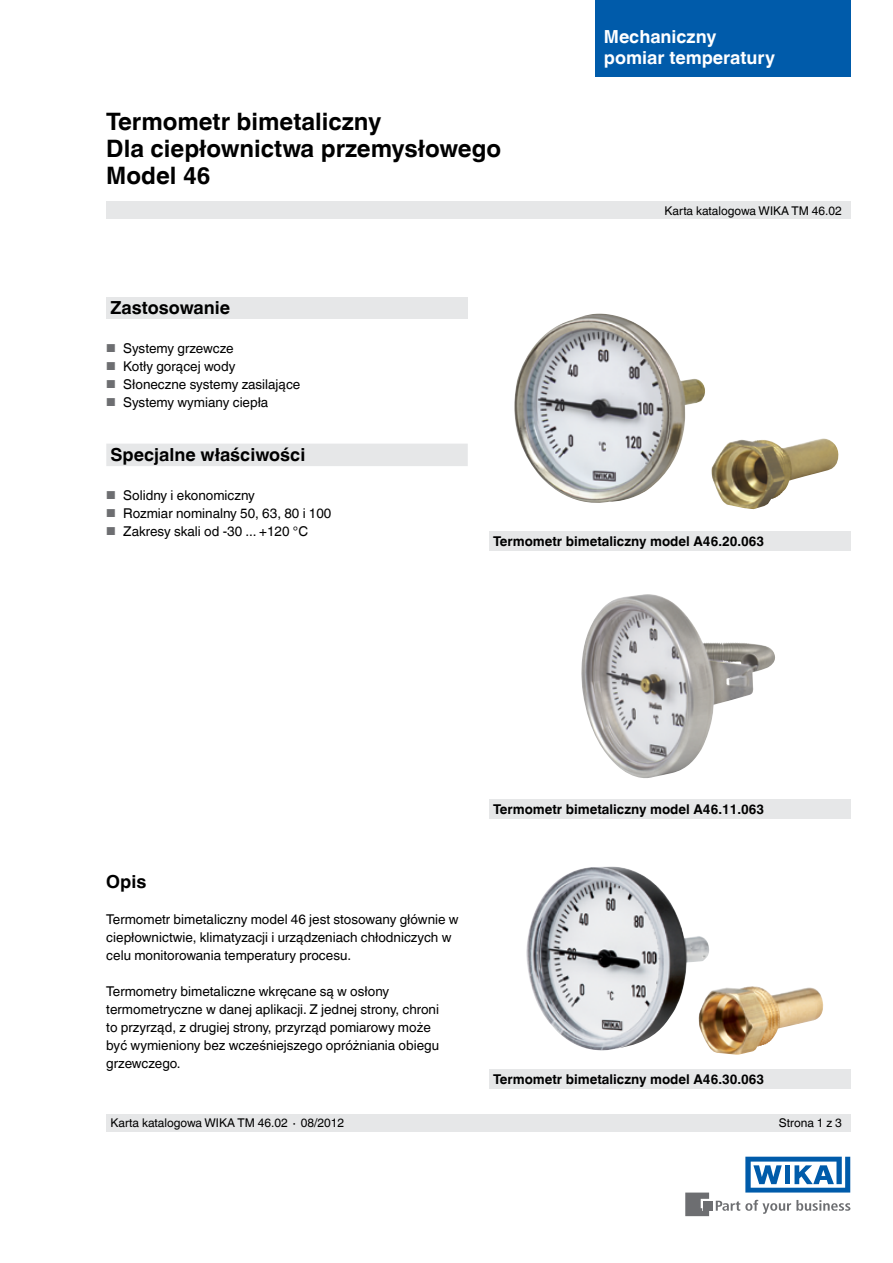
<style>
.page{position:relative;width:893px;height:1263px;background:#fff}
.page>*{position:absolute;margin:0;border:0;box-sizing:border-box;transform-origin:0 0}
.t1{font:700 24px/27px "Helvetica World";color:#000}
.t2{font:700 18px "Helvetica World";color:#000}
.t3{font:700 18px/21px "Helvetica World";color:#fff}
.t4{font:13.5px/18px "Helvetica World";color:#000}
.t5{font:700 13.5px "Helvetica World";color:#000}
.t6{font:12px "Helvetica World";color:#000}
.s1{font-size:11.55px;color:#6d6e71}
</style>
<div class="page">
<div style="left:106px;top:298px;width:362px;height:21px;background:#e6e7e8"></div>
<svg style="left:716px;top:1200px;width:134px;height:14px"></svg>
<div style="left:703px;top:1201px;width:9px;height:9px;background:#6d6e71"></div>
<svg style="left:685px;top:1192px;width:24px;height:24px"></svg>
<svg style="left:745px;top:1157px;width:105px;height:35px"></svg>
<div style="left:106px;top:202px;width:744px;height:17px;background:#e6e7e8"></div>
<div style="left:106px;top:1114px;width:744px;height:17px;background:#e6e7e8"></div>
<div style="left:595px;top:0;width:255px;height:77px;background:#005baa"></div>
<img style="left:581px;top:594px;width:194px;height:184px">
<img style="left:514px;top:314px;width:325px;height:196px">
<img style="left:526px;top:866px;width:298px;height:189px">
<div style="left:489px;top:532px;width:361px;height:19px;background:#e6e7e8"></div>
<div style="left:106px;top:444px;width:362px;height:22px;background:#e6e7e8"></div>
<div style="left:489px;top:800px;width:361px;height:19px;background:#e6e7e8"></div>
<div style="left:489px;top:1069px;width:361px;height:20px;background:#e6e7e8"></div>
<h1 class="t1" style="left:106px;top:108px;width:396px">Termometr bimetaliczny<br>Dla ciepłownictwa przemysłowego<br>Model 46</h1>
<h2 class="t3" style="left:604px;top:26px;width:173px">Mechaniczny pomiar temperatury</h2>
<p class="t6" style="left:665px;top:204px;width:179px">Karta katalogowa WIKA TM 46.02</p>
<h2 class="t2" style="left:111px;top:297px;width:121px">Zastosowanie</h2>
<p class="t4" style="left:106px;top:339px;width:129px"><span class="s1">■</span> Systemy grzewcze</p>
<p class="t4" style="left:106px;top:357px;width:131px"><span class="s1">■</span> Kotły gorącej wody</p>
<p class="t4" style="left:106px;top:375px;width:196px"><span class="s1">■</span> Słoneczne systemy zasilające</p>
<p class="t4" style="left:106px;top:393px;width:164px"><span class="s1">■</span> Systemy wymiany ciepła</p>
<h2 class="t2" style="left:111px;top:444px;width:196px">Specjalne właściwości</h2>
<p class="t4" style="left:106px;top:486px;width:150px"><span class="s1">■</span> Solidny i ekonomiczny</p>
<p class="t4" style="left:106px;top:504px;width:227px"><span class="s1">■</span> Rozmiar nominalny 50, 63, 80 i 100</p>
<p class="t4" style="left:106px;top:522px;width:203px"><span class="s1">■</span> Zakresy skali od -30 ... +120 °C</p>
<p class="t5" style="left:493px;top:534px;width:272px">Termometr bimetaliczny model A46.20.063</p>
<h2 class="t2" style="left:106px;top:871px;width:42px">Opis</h2>
<p class="t4" style="left:106px;top:910px;width:354px">Termometr bimetaliczny model 46 jest stosowany głównie w ciepłownictwie, klimatyzacji i urządzeniach chłodniczych w celu monitorowania temperatury procesu.</p>
<p class="t4" style="left:106px;top:982px;width:334px">Termometry bimetaliczne wkręcane są w osłony termometryczne w danej aplikacji. Z jednej strony, chroni to przyrząd, z drugiej strony, przyrząd pomiarowy może być wymieniony bez wcześniejszego opróżniania obiegu grzewczego.</p>
<p class="t5" style="left:493px;top:802px;width:272px">Termometr bimetaliczny model A46.11.063</p>
<p class="t5" style="left:493px;top:1071px;width:272px">Termometr bimetaliczny model A46.30.063</p>
<p class="t6" style="left:111px;top:1116px;width:235px">Karta katalogowa WIKA TM 46.02 ∙ 08/2012</p>
<p class="t6" style="left:779px;top:1116px;width:65px">Strona 1 z 3</p>
</div>
